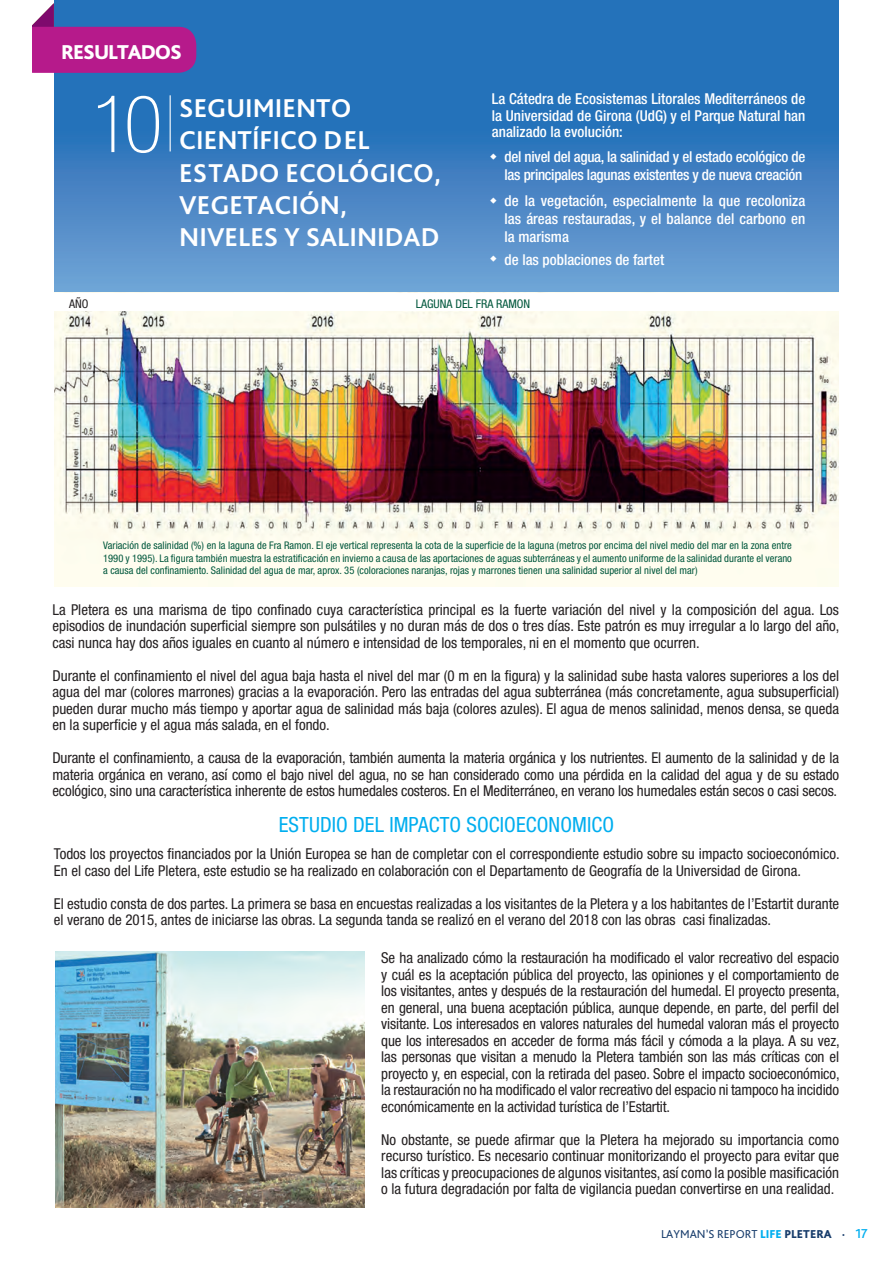
<style>
.page{position:relative;width:893px;height:1263px;background:#fff}
.page>*{position:absolute;margin:0;border:0;box-sizing:border-box;transform-origin:0 0}
.t1{font:100 condensed 79.5px "Helvetica Neue LT Pro";color:#fff}
.t2{font:700 27px/32.4px "Bliss Pro";color:#fff}
.t3{font:condensed 21px "Helvetica Neue LT Pro";letter-spacing:.005em;color:#00aeef}
.t4{font:800 21px "Bliss Pro";letter-spacing:-.05em;color:#fff}
.t5{font:condensed 15px/16.5px "Helvetica Neue LT Pro";color:#231f20;text-align:justify}
.t6{font:500 condensed 15px/16.5px "Helvetica Neue LT Pro";color:#fff;text-align:justify}
.t7{font:500 condensed 15px/18px "Helvetica Neue LT Pro";letter-spacing:-.02em;color:#fff}
.t8{font:12px "Bliss Pro";color:#183d6c}
.t9{font:condensed 12px "Helvetica Neue LT Pro";color:#00573c}
.t10{font:condensed 12px "Helvetica Neue LT Pro";color:#231f20}
.t11{font:condensed 10.5px/12.6px "Helvetica Neue LT Pro";letter-spacing:.005em;color:#00573c;text-align:justify}
.s1{font-weight:800;color:#00aeef}
.s2{font-weight:800}
.s3{font-weight:500;font-size:13.5px;color:#00aeef}
</style>
<div class="page">
<svg style="left:54px;top:0;width:785px;height:292px;background:#3c7fc1"></svg>
<img style="left:54px;top:292px;width:785px;height:295px">
<hr style="left:170px;top:95px;width:1px;height:56px;background:#fff">
<svg style="left:32px;top:3px;width:22px;height:24px"></svg>
<div style="left:16px;top:27px;width:180px;height:46px;background:#b61a8b;border-radius:18px"></div>
<div style="left:0;top:17px;width:31px;height:69px;background:#fff"></div>
<img style="left:55px;top:951px;width:309px;height:257px">
<div style="left:48px;top:293px;width:792px;height:17px;background:#fff"></div>
<svg style="left:490px;top:153px;width:6px;height:7px"></svg>
<svg style="left:490px;top:197px;width:6px;height:6px"></svg>
<svg style="left:490px;top:255px;width:6px;height:7px"></svg>
<p class="t4" style="left:61px;top:39px;width:122px">RESULTADOS</p>
<h1 class="t1" style="left:92px;top:81px;width:72px">10</h1>
<p class="t2" style="left:179px;top:91px;width:174px">SEGUIMIENTO</p>
<p class="t2" style="left:179px;top:123px;width:192px">CIENTÍFICO DEL</p>
<p class="t2" style="left:179px;top:156px;width:263px">ESTADO ECOLÓGICO,<br>VEGETACIÓN,</p>
<p class="t2" style="left:179px;top:221px;width:262px">NIVELES Y SALINIDAD</p>
<p class="t6" style="left:492px;top:90px;width:315px">La Cátedra de Ecosistemas Litorales Mediterráneos de la Universidad de Girona (UdG) y el Parque Natural han analizado la evolución:</p>
<p class="t7" style="left:505px;top:148px;width:302px">del nivel del agua, la salinidad y el estado ecológico de las principales lagunas existentes y de nueva creación</p>
<p class="t6" style="left:505px;top:191px;width:302px;line-height:18px">de la vegetación, especialmente la que recoloniza las áreas restauradas, y el balance del carbono en la marisma</p>
<p class="t6" style="left:505px;top:251px;width:161px">de las poblaciones de fartet</p>
<p class="t10" style="left:69px;top:297px;width:21px">AÑO</p>
<p class="t9" style="left:416px;top:297px;width:116px">LAGUNA DEL FRA RAMON</p>
<p class="t11" style="left:103px;top:539px;width:690px">Variación de salinidad (%) en la laguna de Fra Ramon. El eje vertical representa la cota de la superficie de la laguna (metros por encima del nivel medio del mar en la zona entre 1990 y 1995). La figura también muestra la estratificación en invierno a causa de las aportaciones de aguas subterráneas y el aumento uniforme de la salinidad durante el verano a causa del confinamiento. Salinidad del agua de mar, aprox. 35 (coloraciones naranjas, rojas y marrones tienen una salinidad superior al nivel del mar)</p>
<p class="t5" style="left:52px;top:601px;width:789px">La Pletera es una marisma de tipo confinado cuya característica principal es la fuerte variación del nivel y la composición del agua. Los episodios de inundación superficial siempre son pulsátiles y no duran más de dos o tres días. Este patrón es muy irregular a lo largo del año, casi nunca hay dos años iguales en cuanto al número e intensidad de los temporales, ni en el momento que ocurren.</p>
<p class="t5" style="left:52px;top:667px;width:788px">Durante el confinamiento el nivel del agua baja hasta el nivel del mar (0 m en la figura) y la salinidad sube hasta valores superiores a los del agua del mar (colores marrones) gracias a la evaporación. Pero las entradas del agua subterránea (más concretamente, agua subsuperficial) pueden durar mucho más tiempo y aportar agua de salinidad más baja (colores azules). El agua de menos salinidad, menos densa, se queda en la superficie y el agua más salada, en el fondo.</p>
<p class="t5" style="left:52px;top:749px;width:788px">Durante el confinamiento, a causa de la evaporación, también aumenta la materia orgánica y los nutrientes. El aumento de la salinidad y de la materia orgánica en verano, así como el bajo nivel del agua, no se han considerado como una pérdida en la calidad del agua y de su estado ecológico, sino una característica inherente de estos humedales costeros. En el Mediterráneo, en verano los humedales están secos o casi secos.</p>
<p class="t3" style="left:279px;top:812px;width:337px">ESTUDIO DEL IMPACTO SOCIOECONOMICO</p>
<p class="t5" style="left:54px;top:845px;width:787px">Todos los proyectos financiados por la Unión Europea se han de completar con el correspondiente estudio sobre su impacto socioeconómico.<br>En el caso del Life Pletera, este estudio se ha realizado en colaboración con el Departamento de Geografía de la Universidad de Girona.</p>
<p class="t5" style="left:54px;top:895px;width:787px">El estudio consta de dos partes. La primera se basa en encuestas realizadas a los visitantes de la Pletera y a los habitantes de l’Estartit durante el verano de 2015, antes de iniciarse las obras. La segunda tanda se realizó en el verano del 2018 con las obras casi finalizadas.</p>
<p class="t5" style="left:381px;top:949px;width:460px">Se ha analizado cómo la restauración ha modificado el valor recreativo del espacio y cuál es la aceptación pública del proyecto, las opiniones y el comportamiento de los visitantes, antes y después de la restauración del humedal. El proyecto presenta, en general, una buena aceptación pública, aunque depende, en parte, del perfil del visitante. Los interesados en valores naturales del humedal valoran más el proyecto que los interesados en acceder de forma más fácil y cómoda a la playa. A su vez, las personas que visitan a menudo la Pletera también son las más críticas con el proyecto y, en especial, con la retirada del paseo. Sobre el impacto socioeconómico, la restauración no ha modificado el valor recreativo del espacio ni tampoco ha incidido económicamente en la actividad turística de l’Estartit.</p>
<p class="t5" style="left:381px;top:1131px;width:459px">No obstante, se puede afirmar que la Pletera ha mejorado su importancia como recurso turístico. Es necesario continuar monitorizando el proyecto para evitar que las críticas y preocupaciones de algunos visitantes, así como la posible masificación o la futura degradación por falta de vigilancia puedan convertirse en una realidad.</p>
<p class="t8" style="left:661px;top:1227px;width:208px">LAYMAN’S REPORT <span class="s1">LIFE</span> <span class="s2">PLETERA ·</span> <span class="s3">17</span></p>
</div>
